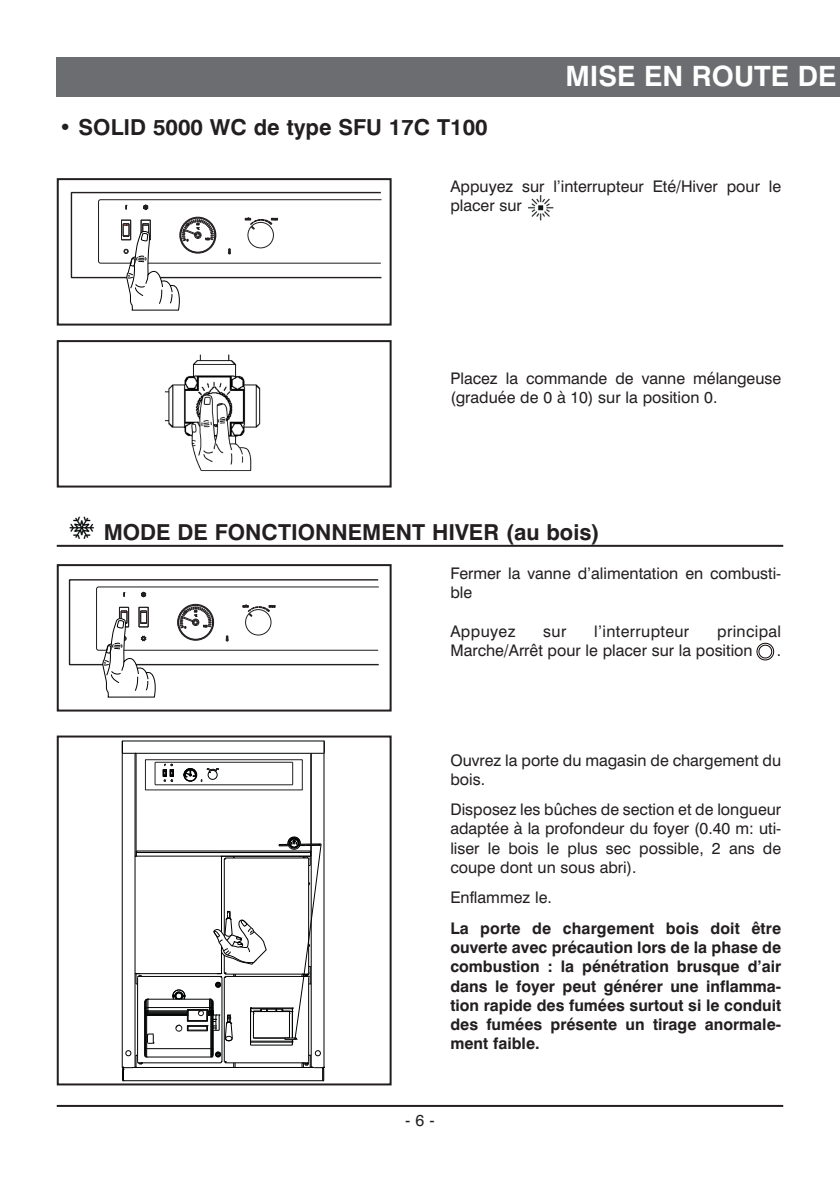
<style>
.page{position:relative;width:840px;height:1191px;background:#fff}
.page>*{position:absolute;margin:0;border:0;box-sizing:border-box;transform-origin:0 0}
.t1{font:700 28px "Swiss 721 BT";color:#fff}
.t2{font:700 22px "Swiss 721 BT";color:#231f20}
.t3{font:16px/19.2px "Swiss 721 BT";color:#231f20}
.t4{font:700 16px/19.2px "Swiss 721 BT";color:#231f20;text-align:justify}
.t5{font:16px "Swiss 721 BT";letter-spacing:.02em;color:#231f20}
.t6{font:16px "Helvetica";color:#231f20}
</style>
<div class="page">
<hr style="left:57px;top:1105px;width:725px;height:2px;background:#231f20">
<div style="left:57px;top:340px;width:334px;height:147px;border:2px solid #231f20"></div>
<img style="left:164px;top:354px;width:97px;height:117px">
<div style="left:57px;top:57px;width:782px;height:39px;background:#6c6d70"></div>
<hr style="left:57px;top:545px;width:725px;height:2px;background:#231f20">
<img style="left:69px;top:516px;width:24px;height:22px">
<hr style="left:135px;top:1067px;width:176px;height:1px;background:#010202">
<hr style="left:123px;top:1080px;width:199px;height:1px;background:#010202">
<hr style="left:137px;top:977px;width:1px;height:84px;background:#010202">
<hr style="left:137px;top:976px;width:84px;height:1px;background:#010202">
<hr style="left:137px;top:1062px;width:84px;height:1px;background:#010202">
<hr style="left:122px;top:741px;width:1px;height:326px;background:#010202">
<hr style="left:135px;top:753px;width:1px;height:314px;background:#010202">
<hr style="left:323px;top:753px;width:1px;height:314px;background:#010202">
<hr style="left:311px;top:753px;width:1px;height:91px;background:#010202">
<hr style="left:310px;top:753px;width:1px;height:91px;background:#010202">
<hr style="left:136px;top:855px;width:174px;height:1px;background:#010202">
<hr style="left:136px;top:850px;width:174px;height:1px;background:#010202">
<hr style="left:137px;top:852px;width:172px;height:1px;background:#010202">
<div style="left:135px;top:973px;width:86px;height:1px;border:1px solid #010202"></div>
<hr style="left:123px;top:740px;width:201px;height:1px;background:#010202">
<svg style="left:310px;top:740px;width:15px;height:14px"></svg>
<hr style="left:136px;top:753px;width:174px;height:1px;background:#010202">
<svg style="left:135px;top:973px;width:7px;height:11px"></svg>
<svg style="left:122px;top:740px;width:16px;height:117px"></svg>
<hr style="left:146px;top:1056px;width:65px;height:1px;background:#010202">
<hr style="left:148px;top:998px;width:61px;height:1px;background:#010202">
<hr style="left:144px;top:1015px;width:1px;height:40px;background:#010202">
<hr style="left:146px;top:1048px;width:65px;height:1px;background:#010202">
<hr style="left:148px;top:1007px;width:61px;height:1px;background:#010202">
<hr style="left:146px;top:1015px;width:1px;height:33px;background:#010202">
<hr style="left:147px;top:1015px;width:40px;height:1px;background:#010202">
<hr style="left:148px;top:1010px;width:39px;height:1px;background:#010202">
<hr style="left:148px;top:1011px;width:39px;height:1px;background:#010202">
<hr style="left:147px;top:1012px;width:40px;height:1px;background:#010202">
<hr style="left:147px;top:1013px;width:40px;height:1px;background:#010202">
<hr style="left:147px;top:1014px;width:40px;height:1px;background:#010202">
<hr style="left:145px;top:1015px;width:1px;height:33px;background:#010202">
<svg style="left:144px;top:998px;width:5px;height:18px"></svg>
<svg style="left:122px;top:1033px;width:32px;height:48px"></svg>
<div style="left:154px;top:762px;width:139px;height:23px;border:1px solid #231f20"></div>
<div style="left:145px;top:759px;width:157px;height:31px;border:1px solid #231f20"></div>
<svg style="left:163px;top:763px;width:11px;height:19px"></svg>
<svg style="left:172px;top:836px;width:153px;height:245px"></svg>
<svg style="left:184px;top:768px;width:35px;height:14px"></svg>
<div style="left:57px;top:735px;width:334px;height:350px;border:2px solid #231f20"></div>
<div style="left:57px;top:564px;width:334px;height:147px;border:2px solid #231f20"></div>
<svg style="left:68px;top:579px;width:311px;height:118px"></svg>
<div style="left:57px;top:178px;width:334px;height:147px;border:2px solid #231f20"></div>
<svg style="left:70px;top:191px;width:312px;height:119px"></svg>
<img style="left:528px;top:195px;width:26px;height:25px">
<svg style="left:756px;top:643px;width:17px;height:17px"></svg>
<h2 class="t2" style="left:59px;top:119px;width:430px">• SOLID 5000 WC de type SFU 17C T100</h2>
<h1 class="t1" style="left:565px;top:65px;width:272px">MISE EN ROUTE DE</h1>
<p class="t3" style="left:450px;top:178px;width:332px">Appuyez sur l’interrupteur Eté/Hiver pour le placer sur</p>
<p class="t3" style="left:450px;top:370px;width:332px">Placez la commande de vanne mélangeuse (graduée de 0 à 10) sur la position 0.</p>
<h2 class="t2" style="left:104px;top:524px;width:497px">MODE DE FONCTIONNEMENT HIVER (au bois)</h2>
<p class="t3" style="left:450px;top:565px;width:332px">Fermer la vanne d’alimentation en combusti&shy;ble</p>
<p class="t5" style="left:450px;top:625px;width:66px">Appuyez</p>
<p class="t3" style="left:543px;top:623px;width:25px">sur</p>
<p class="t5" style="left:594px;top:625px;width:97px">l’interrupteur</p>
<p class="t3" style="left:450px;top:623px;width:332px;text-indent:266px">principal<br>Marche/Arrêt pour le placer sur la position</p>
<p class="t3" style="left:776px;top:642px;width:6px">.</p>
<p class="t3" style="left:450px;top:752px;width:332px">Ouvrez la porte du magasin de chargement du bois.</p>
<p class="t3" style="left:450px;top:801px;width:332px;text-align:justify">Disposez les bûches de section et de longueur adaptée à la profondeur du foyer (0.40 m: uti&shy;liser le bois le plus sec possible, 2 ans de coupe dont un sous abri).</p>
<p class="t3" style="left:450px;top:889px;width:103px">Enflammez le.</p>
<p class="t4" style="left:450px;top:920px;width:332px">La porte de chargement bois doit être ouverte avec précaution lors de la phase de combustion : la pénétration brusque d’air dans le foyer peut générer une inflamma&shy;tion rapide des fumées surtout si le conduit des fumées présente un tirage anormale&shy;ment faible.</p>
<p class="t6" style="left:405px;top:1114px;width:31px">- 6 -</p>
</div>
